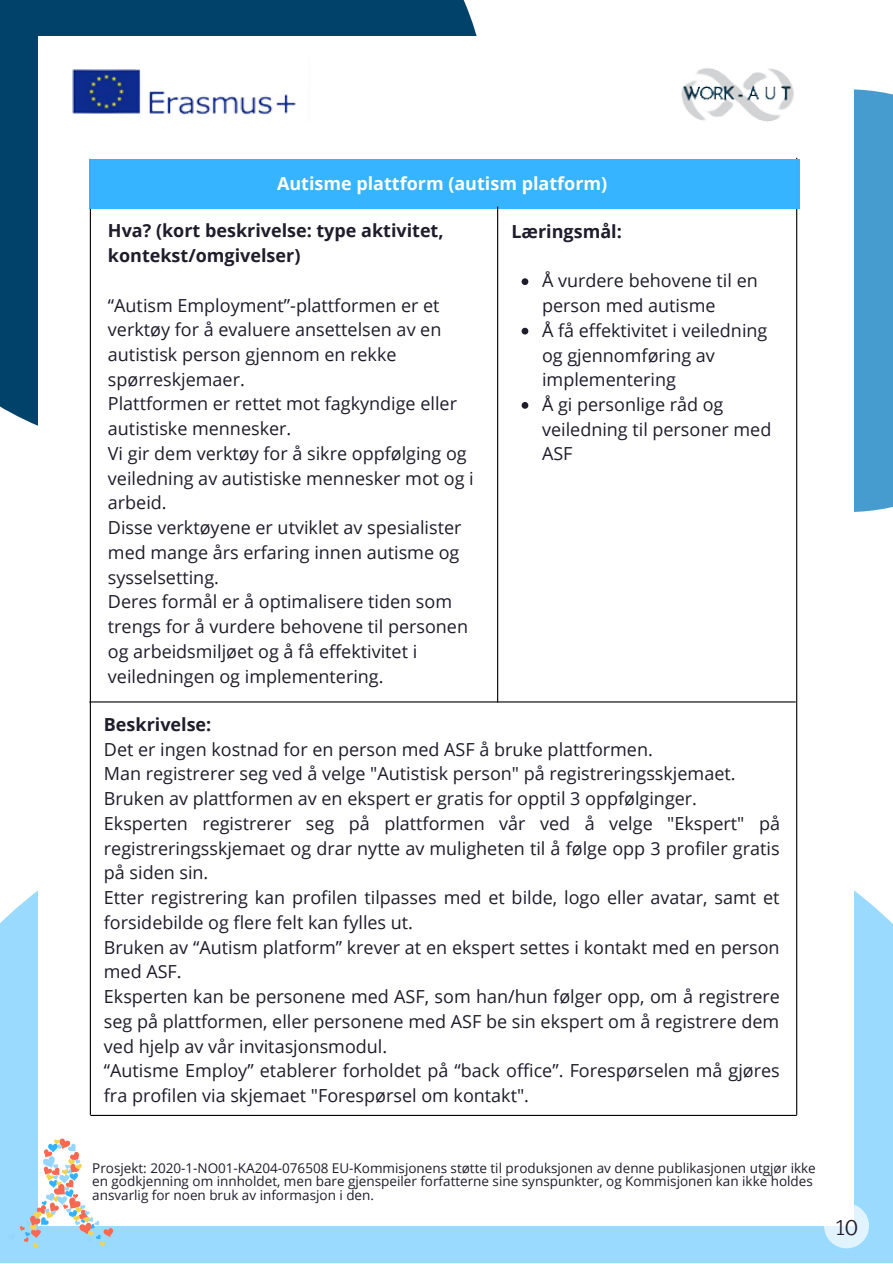
<style>
.page{position:relative;width:893px;height:1264px;background:#fff}
.page>*{position:absolute;margin:0;border:0;box-sizing:border-box;transform-origin:0 0}
.t1{font:21.15px "Souses";color:#1f1c2b}
.t2{font:18px/24.8px "Open Sans";color:#1f1c2b}
.t3{font:700 18px/24.8px "Open Sans";color:#1f1c2b}
.t4{font:700 18px "Open Sans";color:#fff}
.t5{font:13.5px/13.5px "Open Sans";color:#1f1c2b}
</style>
<div class="page">
<div style="left:0;top:890px;width:892px;height:372px;background:#9bdaff"></div>
<div style="left:0;top:0;width:477px;height:426px;background:#004269"></div>
<div style="left:854px;top:89px;width:38px;height:423px;background:#469bcf"></div>
<div style="left:38px;top:36px;width:815px;height:1190px;background:#fff"></div>
<img style="left:72px;top:69px;width:224px;height:46px">
<img style="left:681px;top:68px;width:113px;height:54px">
<svg style="left:7px;top:1136px;width:107px;height:112px"></svg>
<hr style="left:90px;top:1114px;width:706px;height:1px;background:#000">
<hr style="left:90px;top:159px;width:1px;height:955px;background:#000">
<svg style="left:521px;top:278px;width:7px;height:7px"></svg>
<svg style="left:521px;top:328px;width:7px;height:6px"></svg>
<svg style="left:521px;top:402px;width:7px;height:7px"></svg>
<svg style="left:824px;top:1203px;width:45px;height:45px;fill:#e0f3ff"></svg>
<hr style="left:796px;top:158px;width:1px;height:956px;background:#000">
<div style="left:89px;top:159px;width:710px;height:49px;background:#33b3ff"></div>
<hr style="left:497px;top:206px;width:1px;height:496px;background:#000">
<hr style="left:89px;top:701px;width:706px;height:1px;background:#000">
<p class="t4" style="left:277px;top:171px;width:332px">Autisme plattform (autism platform)</p>
<p class="t3" style="left:108px;top:218px;width:337px">Hva? (kort beskrivelse: type aktivitet, kontekst/omgivelser)</p>
<p class="t2" style="left:108px;top:292px;width:367px">“Autism Employment”-plattformen er et verktøy for å evaluere ansettelsen av en autistisk person gjennom en rekke spørreskjemaer.<br>Plattformen er rettet mot fagkyndige eller autistiske mennesker.<br>Vi gir dem verktøy for å sikre oppfølging og veiledning av autistiske mennesker mot og i arbeid.<br>Disse verktøyene er utviklet av spesialister med mange års erfaring innen autisme og sysselsetting.<br>Deres formål er å optimalisere tiden som trengs for å vurdere behovene til personen og arbeidsmiljøet og å få effektivitet i veiledningen og implementering.</p>
<p class="t3" style="left:511px;top:218px;width:112px">Læringsmål:</p>
<p class="t2" style="left:542px;top:268px;width:231px">Å vurdere behovene til en person med autisme<br>Å få effektivitet i veiledning og gjennomføring av implementering<br>Å gi personlige råd og veiledning til personer med<br>ASF</p>
<p class="t3" style="left:104px;top:711px;width:109px">Beskrivelse:</p>
<p class="t2" style="left:104px;top:736px;width:677px">Det er ingen kostnad for en person med ASF å bruke plattformen.<br>Man registrerer seg ved å velge "Autistisk person" på registreringsskjemaet.<br>Bruken av plattformen av en ekspert er gratis for opptil 3 oppfølginger.<br>Eksperten registrerer seg på plattformen vår ved å velge "Ekspert" på registreringsskjemaet og drar nytte av muligheten til å følge opp 3 profiler gratis på siden sin.<br>Etter registrering kan profilen tilpasses med et bilde, logo eller avatar, samt et forsidebilde og flere felt kan fylles ut.<br>Bruken av “Autism platform” krever at en ekspert settes i kontakt med en person med ASF.<br>Eksperten kan be personene med ASF, som han/hun følger opp, om å registrere seg på plattformen, eller personene med ASF be sin ekspert om å registrere dem ved hjelp av vår invitasjonsmodul.<br>“Autisme Employ” etablerer forholdet på “back office”. Forespørselen må gjøres fra profilen via skjemaet "Forespørsel om kontakt".</p>
<p class="t5" style="left:92px;top:1160px;width:725px">Prosjekt: 2020-1-NO01-KA204-076508 EU-Kommisjonens støtte til produksjonen av denne publikasjonen utgjør ikke en godkjenning om innholdet, men bare gjenspeiler forfatterne sine synspunkter, og Kommisjonen kan ikke holdes ansvarlig for noen bruk av informasjon i den.</p>
<p class="t1" style="left:836px;top:1214px;width:23px">10</p>
</div>
